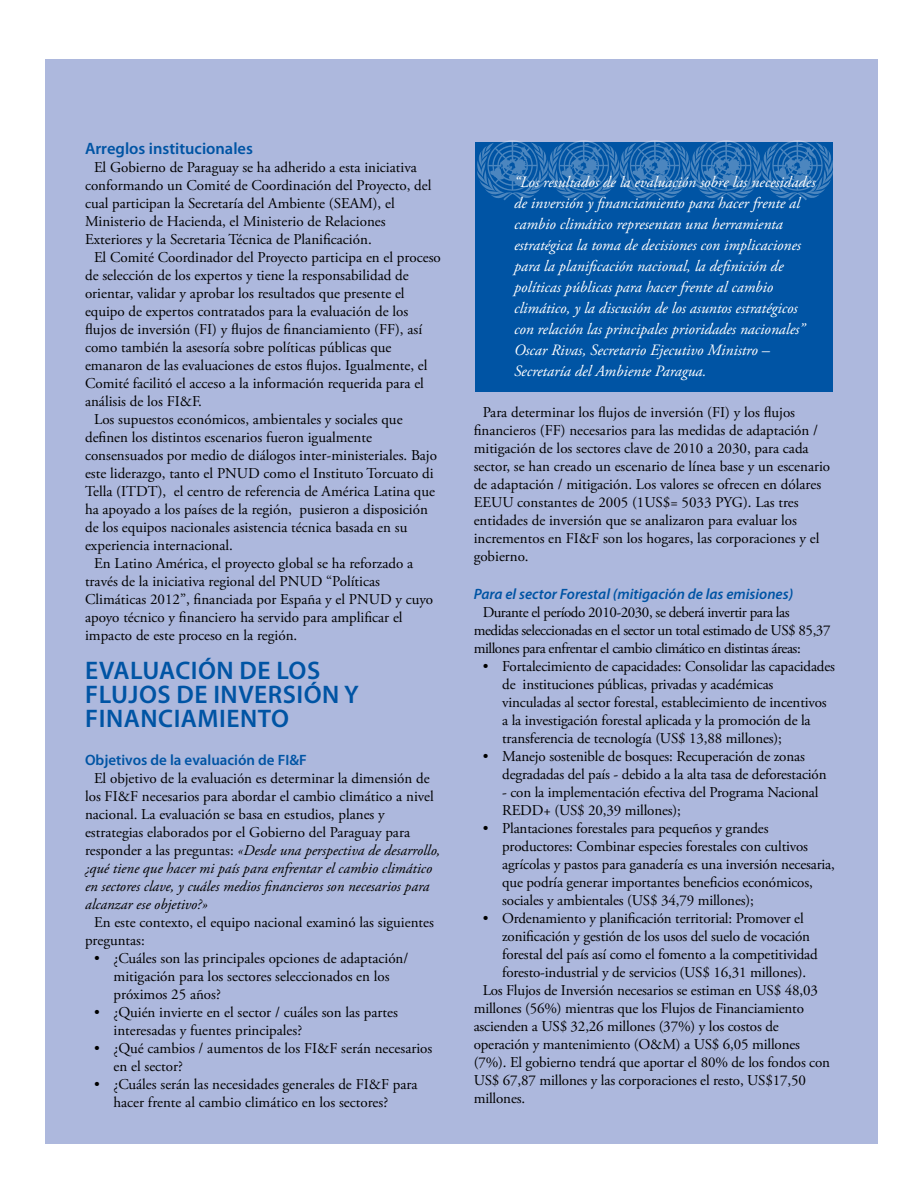
<style>
.page{position:relative;width:918px;height:1188px;background:#fff}
.page>*{position:absolute;margin:0;border:0;box-sizing:border-box;transform-origin:0 0}
.t1{font:600 25.5px/24px "Myriad Pro";letter-spacing:.02em;color:#0054a4}
.t2{font:600 16.5px "Myriad Pro";color:#0054a4}
.t3{font:italic 15.75px/21px "Adobe Garamond Pro";color:#fff}
.t4{font:15px/18px "Adobe Garamond Pro";color:#000}
.t5{font:15px/18px "Adobe Garamond Pro";letter-spacing:-.03em;color:#000}
.t6{font:italic 600 15px "Myriad Pro";color:#0054a4}
.t7{font:600 15px "Myriad Pro";color:#0054a4}
.s1{font-style:italic}
</style>
<div class="page">
<div style="left:45px;top:60px;width:833px;height:1084px;background:#adb8dd"></div>
<div style="left:476px;top:142px;width:357px;height:249px;background:#0054a4"></div>
<svg style="left:477px;top:140px;width:356px;height:60px"></svg>
<p class="t2" style="left:85px;top:138px;width:169px">Arreglos institucionales</p>
<p class="t4" style="left:94px;top:159px;width:324px">El Gobierno de Paraguay se ha adherido a esta iniciativa</p>
<p class="t4" style="left:85px;top:177px;width:348px">conformando un Comité de Coordinación del Proyecto, del</p>
<p class="t4" style="left:85px;top:195px;width:311px">cual participan la Secretaría del Ambiente (SEAM), el</p>
<p class="t4" style="left:85px;top:213px;width:302px">Ministerio de Hacienda, el Ministerio de Relaciones</p>
<p class="t4" style="left:85px;top:231px;width:288px">Exteriores y la Secretaria Técnica de Planificación.</p>
<p class="t4" style="left:94px;top:249px;width:348px">El Comité Coordinador del Proyecto participa en el proceso</p>
<p class="t4" style="left:85px;top:267px;width:325px">de selección de los expertos y tiene la responsabilidad de</p>
<p class="t4" style="left:85px;top:285px;width:321px">orientar, validar y aprobar los resultados que presente el</p>
<p class="t4" style="left:85px;top:303px;width:325px">equipo de expertos contratados para la evaluación de los</p>
<p class="t4" style="left:85px;top:321px;width:339px">flujos de inversión (FI) y flujos de financiamiento (FF), así</p>
<p class="t4" style="left:85px;top:339px;width:308px">como también la asesoría sobre políticas públicas que</p>
<p class="t4" style="left:85px;top:357px;width:344px">emanaron de las evaluaciones de estos flujos. Igualmente, el</p>
<p class="t4" style="left:85px;top:375px;width:340px">Comité facilitó el acceso a la información requerida para el</p>
<p class="t4" style="left:85px;top:393px;width:118px">análisis de los FI&amp;F.</p>
<p class="t4" style="left:94px;top:411px;width:310px">Los supuestos económicos, ambientales y sociales que</p>
<p class="t4" style="left:85px;top:429px;width:288px">definen los distintos escenarios fueron igualmente</p>
<p class="t4" style="left:85px;top:447px;width:354px">consensuados por medio de diálogos inter-ministeriales. Bajo</p>
<p class="t4" style="left:85px;top:465px;width:350px">este liderazgo, tanto el PNUD como el Instituto Torcuato di</p>
<p class="t4" style="left:85px;top:483px;width:351px">Tella (ITDT), el centro de referencia de América Latina que</p>
<p class="t4" style="left:85px;top:501px;width:344px">ha apoyado a los países de la región, pusieron a disposición</p>
<p class="t4" style="left:85px;top:519px;width:324px">de los equipos nacionales asistencia técnica basada en su</p>
<p class="t4" style="left:85px;top:537px;width:150px">experiencia internacional.</p>
<p class="t4" style="left:94px;top:555px;width:321px">En Latino América, el proyecto global se ha reforzado a</p>
<p class="t4" style="left:85px;top:573px;width:296px">través de la iniciativa regional del PNUD “Políticas</p>
<p class="t4" style="left:85px;top:591px;width:350px">Climáticas 2012”, financiada por España y el PNUD y cuyo</p>
<p class="t4" style="left:85px;top:609px;width:319px">apoyo técnico y financiero ha servido para amplificar el</p>
<p class="t4" style="left:85px;top:627px;width:214px">impacto de este proceso en la región.</p>
<h1 class="t1" style="left:85px;top:658px;width:275px">EVALUACIÓN DE LOS<br>FLUJOS DE INVERSIÓN Y<br>FINANCIAMIENTO</h1>
<p class="t7" style="left:85px;top:750px;width:223px">Objetivos de la evaluación de FI&amp;F</p>
<p class="t4" style="left:85px;top:770px;width:357px;text-indent:9px">El objetivo de la evaluación es determinar la dimensión de los FI&amp;F necesarios para abordar el cambio climático a nivel nacional. La evaluación se basa en estudios, planes y estrategias elaborados por el Gobierno del Paraguay para responder a las preguntas: <span class="s1">«Desde una perspectiva de desarrollo, ¿qué tiene que hacer mi país para enfrentar el cambio climático en sectores clave, y cuáles medios financieros son necesarios para alcanzar ese objetivo?»</span></p>
<p class="t4" style="left:85px;top:914px;width:350px;text-indent:9px">En este contexto, el equipo nacional examinó las siguientes preguntas:</p>
<p class="t4" style="left:114px;top:950px;width:296px;text-indent:-20px">• ¿Cuáles son las principales opciones de adaptación/ mitigación para los sectores seleccionados en los próximos 25 años?</p>
<p class="t4" style="left:114px;top:1004px;width:286px;text-indent:-20px">• ¿Quién invierte en el sector / cuáles son las partes interesadas y fuentes principales?</p>
<p class="t4" style="left:114px;top:1040px;width:320px;text-indent:-20px">• ¿Qué cambios / aumentos de los FI&amp;F serán necesarios en el sector?</p>
<p class="t4" style="left:114px;top:1076px;width:306px;text-indent:-20px">• ¿Cuáles serán las necesidades generales de FI&amp;F para hacer frente al cambio climático en los sectores?</p>
<p class="t3" style="left:514px;top:172px;width:303px">“Los resultados de la evaluación sobre las necesidades de inversión y financiamiento para hacer frente al cambio climático representan una herramienta estratégica la toma de decisiones con implicaciones para la planificación nacional, la definición de políticas públicas para hacer frente al cambio climático, y la discusión de los asuntos estratégicos con relación las principales prioridades nacionales” Oscar Rivas, Secretario Ejecutivo Ministro – Secretaría del Ambiente Paragua.</p>
<p class="t4" style="left:474px;top:404px;width:358px;text-indent:9px">Para determinar los flujos de inversión (FI) y los flujos financieros (FF) necesarios para las medidas de adaptación / mitigación de los sectores clave de 2010 a 2030, para cada sector, se han creado un escenario de línea base y un escenario de adaptación / mitigación. Los valores se ofrecen en dólares EEUU constantes de 2005 (1US$= 5033 PYG). Las tres entidades de inversión que se analizaron para evaluar los incrementos en FI&amp;F son los hogares, las corporaciones y el gobierno.</p>
<p class="t6" style="left:474px;top:585px;width:321px">Para el sector Forestal (mitigación de las emisiones)</p>
<p class="t5" style="left:474px;top:604px;width:358px;text-indent:9px">Durante el período 2010-2030, se deberá invertir para las medidas seleccionadas en el sector un total estimado de US$ 85,37 millones para enfrentar el cambio climático en distintas áreas:</p>
<p class="t4" style="left:502px;top:658px;width:334px;text-indent:-20px">• Fortalecimiento de capacidades: Consolidar las capacidades de instituciones públicas, privadas y académicas vinculadas al sector forestal, establecimiento de incentivos a la investigación forestal aplicada y la promoción de la transferencia de tecnología (US$ 13,88 millones);</p>
<p class="t4" style="left:502px;top:748px;width:326px;text-indent:-20px">• Manejo sostenible de bosques: Recuperación de zonas degradadas del país - debido a la alta tasa de deforestación</p>
<p class="t4" style="left:502px;top:784px;width:318px">- con la implementación efectiva del Programa Nacional<br>REDD+ (US$ 20,39 millones);</p>
<p class="t4" style="left:502px;top:820px;width:334px;text-indent:-19px">• Plantaciones forestales para pequeños y grandes productores: Combinar especies forestales con cultivos agrícolas y pastos para ganadería es una inversión necesaria, que podría generar importantes beneficios económicos, sociales y ambientales (US$ 34,79 millones);</p>
<p class="t4" style="left:483px;top:910px;width:323px">• Ordenamiento y planificación territorial: Promover el</p>
<p class="t4" style="left:502px;top:928px;width:309px">zonificación y gestión de los usos del suelo de vocación</p>
<p class="t4" style="left:502px;top:946px;width:317px">forestal del país así como el fomento a la competitividad</p>
<p class="t4" style="left:502px;top:964px;width:306px">foresto-industrial y de servicios (US$ 16,31 millones).</p>
<p class="t4" style="left:483px;top:982px;width:337px">Los Flujos de Inversión necesarios se estiman en US$ 48,03</p>
<p class="t4" style="left:474px;top:1000px;width:332px">millones (56%) mientras que los Flujos de Financiamiento</p>
<p class="t4" style="left:474px;top:1018px;width:307px">ascienden a US$ 32,26 millones (37%) y los costos de</p>
<p class="t4" style="left:474px;top:1036px;width:328px">operación y mantenimiento (O&amp;M) a US$ 6,05 millones</p>
<p class="t4" style="left:474px;top:1054px;width:358px">(7%). El gobierno tendrá que aportar el 80% de los fondos con</p>
<p class="t4" style="left:474px;top:1072px;width:334px">US$ 67,87 millones y las corporaciones el resto, US$17,50</p>
<p class="t4" style="left:474px;top:1090px;width:53px">millones.</p>
</div>
